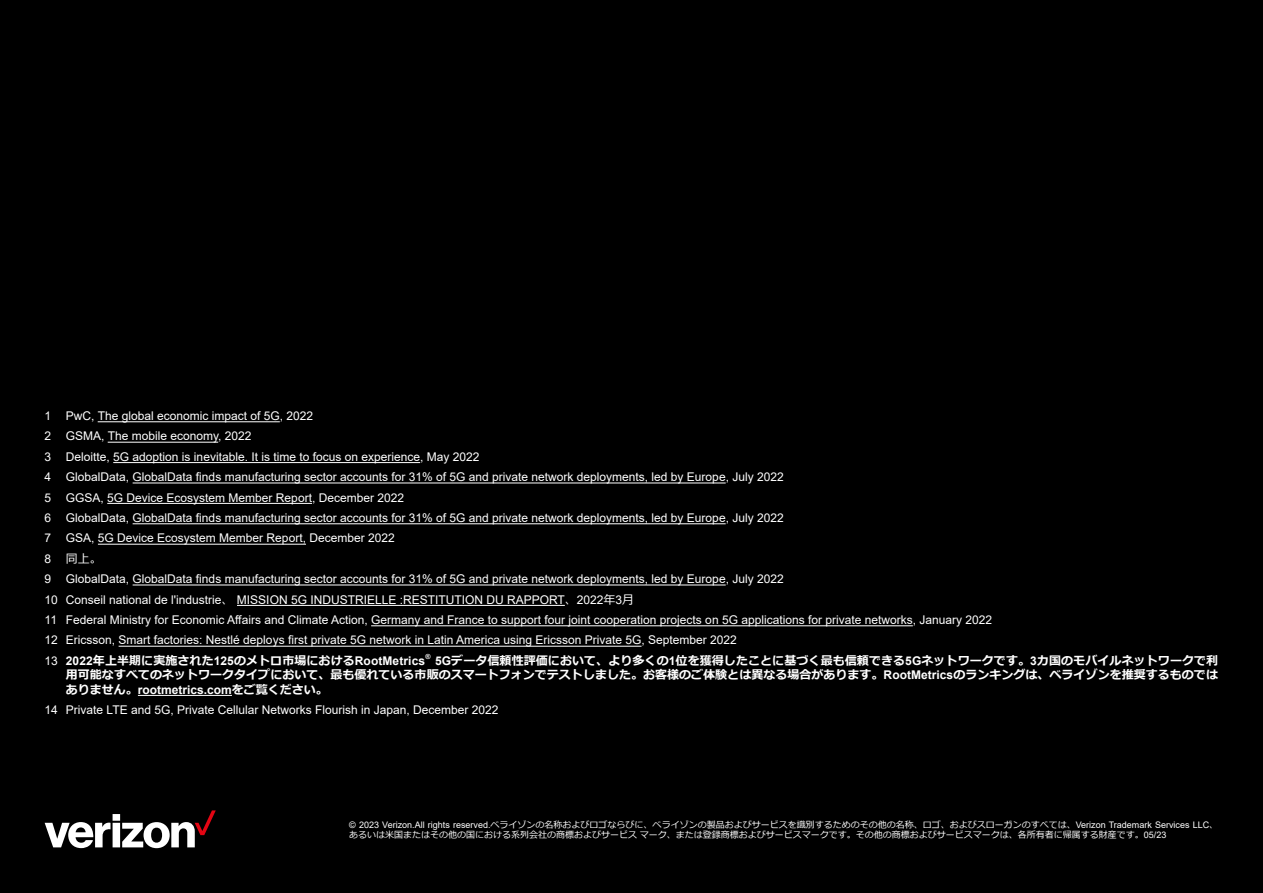
<style>
.page{position:relative;width:1263px;height:893px;background:#000}
.page>*{position:absolute;margin:0;border:0;box-sizing:border-box;transform-origin:0 0}
.t1{font:12px/20.4px "Arial";color:#fff}
.t2{font:700 12px/14.4px "Meiryo";letter-spacing:.005em;color:#fff;text-align:right}
.t3{font:12px "Meiryo";color:#fff}
.t4{font:9px/10.8px "Meiryo";color:#fff}
.t5{font:700 7.05px "Arial";color:#fff}
.s1{font-family:"Arial"}
.s2{font-family:"Meiryo"}
.s3{font-family:"Arial";font-weight:400}
.s4{font-family:"Meiryo";font-weight:700}
.s5{font-weight:700}
</style>
<div class="page">
<svg style="left:45px;top:810px;width:171px;height:38px"></svg>
<hr style="left:98px;top:421px;width:182px;height:1px;background:#fff">
<hr style="left:108px;top:442px;width:110px;height:1px;background:#fff">
<hr style="left:113px;top:462px;width:307px;height:1px;background:#fff">
<hr style="left:133px;top:483px;width:593px;height:1px;background:#fff">
<hr style="left:107px;top:503px;width:205px;height:1px;background:#fff">
<hr style="left:133px;top:523px;width:593px;height:1px;background:#fff">
<hr style="left:98px;top:544px;width:208px;height:1px;background:#fff">
<hr style="left:133px;top:585px;width:593px;height:1px;background:#fff">
<hr style="left:237px;top:605px;width:328px;height:1px;background:#fff">
<hr style="left:371px;top:625px;width:542px;height:1px;background:#fff">
<hr style="left:119px;top:646px;width:522px;height:1px;background:#fff">
<hr style="left:138px;top:695px;width:94px;height:1px;background:#fff">
<p class="t1" style="left:45px;top:405px;width:740px">1 PwC, The global economic impact of 5G, 2022<br>2 GSMA, The mobile economy, 2022<br>3 Deloitte, 5G adoption is inevitable. It is time to focus on experience, May 2022<br>4 GlobalData, GlobalData finds manufacturing sector accounts for 31% of 5G and private network deployments, led by Europe, July 2022<br>5 GGSA, 5G Device Ecosystem Member Report, December 2022<br>6 GlobalData, GlobalData finds manufacturing sector accounts for 31% of 5G and private network deployments, led by Europe, July 2022<br>7 GSA, 5G Device Ecosystem Member Report, December 2022</p>
<p class="t3" style="left:45px;top:550px;width:59px"><span class="s1">8</span> 同上。</p>
<p class="t1" style="left:45px;top:569px;width:949px">9 GlobalData, GlobalData finds manufacturing sector accounts for 31% of 5G and private network deployments, led by Europe, July 2022<br>10 Conseil national de l'industrie<span class="s2">、</span> MISSION 5G INDUSTRIELLE :RESTITUTION DU RAPPORT<span class="s2">、</span>2022<span class="s2">年</span>3<span class="s2">月<br></span>11 Federal Ministry for Economic Affairs and Climate Action, Germany and France to support four joint cooperation projects on 5G applications for private networks, January 2022<br>12 Ericsson, Smart factories: Nestlé deploys first private 5G network in Latin America using Ericsson Private 5G, September 2022</p>
<p class="t2" style="left:45px;top:654px;width:382px"><span class="s3">13</span> <span class="s1">2022</span>年上半期に実施された<span class="s1">125</span>のメトロ市場における<span class="s1">RootMetrics</span></p>
<p class="t5" style="left:425px;top:651px;width:7px">®</p>
<p class="t2" style="left:66px;top:654px;width:1154px"><span class="s1">5G</span>データ信頼性評価において、より多くの<span class="s1">1</span>位を獲得したことに基づく最も信頼できる<span class="s1">5G</span>ネットワークです。<span class="s1">3</span>カ国のモバイルネットワークで利<br>用可能なすべてのネットワークタイプにおいて、最も優れている市販のスマートフォンでテストしました。お客様のご体験とは異なる場合があります。<span class="s1">RootMetrics</span>のランキングは、ベライゾンを推奨するものでは</p>
<p class="t1" style="left:45px;top:679px;width:455px;text-indent:21px"><span class="s4">ありません。</span><span class="s5">rootmetrics.com</span><span class="s4">をご覧ください。<br></span>14 Private LTE and 5G, Private Cellular Networks Flourish in Japan, December 2022</p>
<p class="t4" style="left:349px;top:819px;width:870px"><span class="s1">© 2023 Verizon.All rights reserved.</span>ベライゾンの名称およびロゴならびに、ベライゾンの製品およびサービスを識別するためのその他の名称、ロゴ、およびスローガンのすべては、<span class="s1">Verizon Trademark Services LLC</span>、あるいは米国またはその他の国における系列会社の商標およびサービスマーク、または登録商標およびサービスマークです。その他の商標およびサービスマークは、各所有者に帰属する財産です。<span class="s1">05/23</span></p>
</div>
